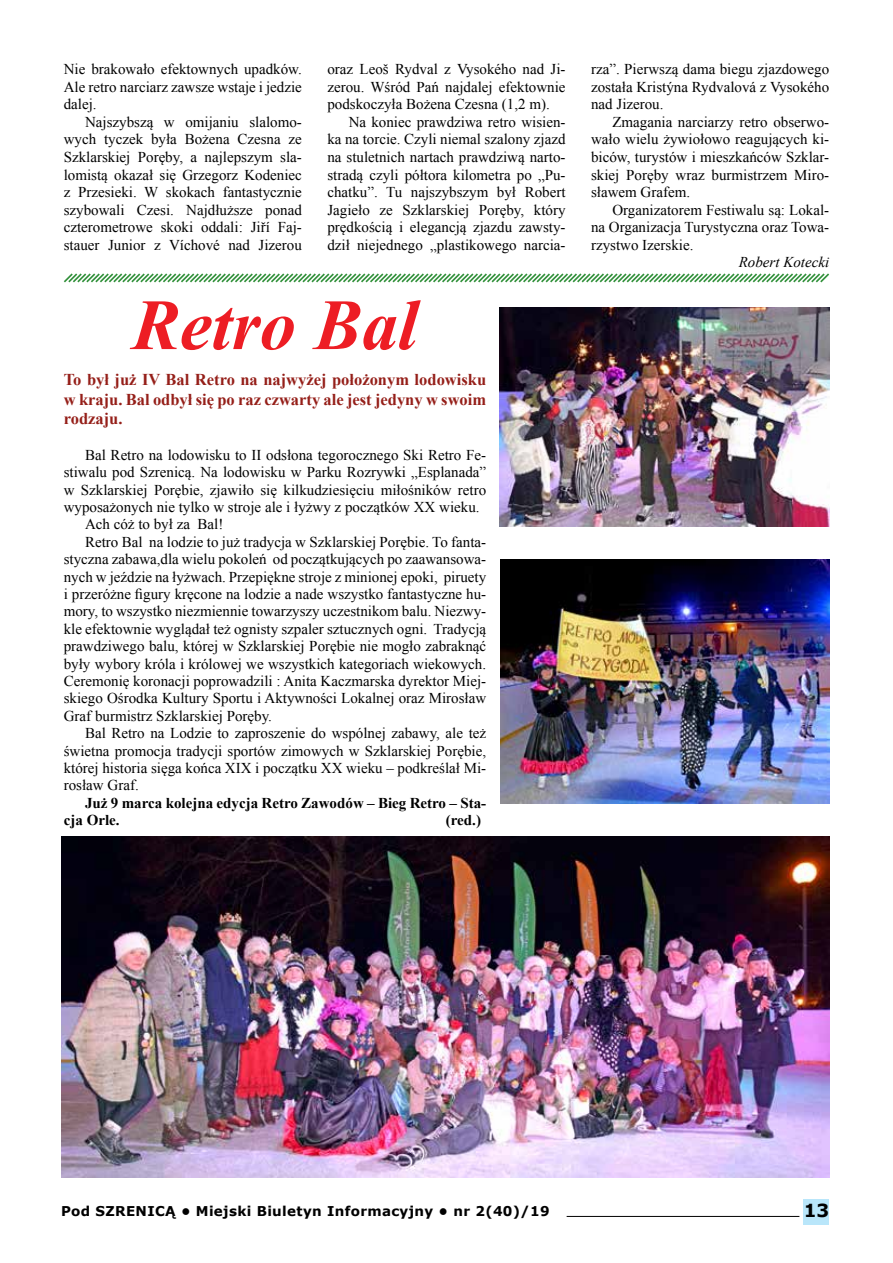
<style>
.page{position:relative;width:893px;height:1263px;background:#fff}
.page>*{position:absolute;margin:0;border:0;box-sizing:border-box;transform-origin:0 0}
.t1{font:italic 700 72px "Times New Roman";color:#ed1d24}
.t2{font:700 18px "Verdana";color:#000}
.t3{font:700 16.5px/19.5px "Times New Roman";color:#951f19;text-align:justify}
.t4{font:15px/17.5px "Times New Roman";color:#000;text-align:justify}
.t5{font:700 15px/17.4px "Times New Roman";color:#000}
.t6{font:italic 15px "Times New Roman";color:#000}
.t7{font:700 13.5px "Verdana";letter-spacing:.025em;color:#000}
</style>
<div class="page">
<div style="left:804px;top:1199px;width:25px;height:26px;background:#b9e6fa"></div>
<hr style="left:567px;top:1216px;width:232px;height:1px;background:#000">
<svg style="left:64px;top:273px;width:765px;height:10px"></svg>
<img style="left:500px;top:307px;width:329px;height:220px">
<img style="left:61px;top:837px;width:768px;height:341px">
<img style="left:500px;top:559px;width:329px;height:245px">
<p class="t4" style="left:64px;top:60px;width:240px">Nie brakowało efektownych upadków.<br>Ale retro narciarz zawsze wstaje i jedzie dalej.</p>
<p class="t4" style="left:64px;top:113px;width:240px;text-indent:21px">Najszybszą w omijaniu slalomo&shy;wych tyczek była Bożena Czesna ze Szklarskiej Poręby, a najlepszym sla&shy;lomistą okazał się Grzegorz Kodeniec z Przesieki. W skokach fantastycznie szybowali Czesi. Najdłuższe ponad czterometrowe skoki oddali: Jiří Faj&shy;stauer Junior z Víchové nad Jizerou</p>
<p class="t4" style="left:327px;top:60px;width:240px">oraz Leoš Rydval z Vysokého nad Ji&shy;zerou. Wśród Pań najdalej efektownie podskoczyła Bożena Czesna (1,2 m).</p>
<p class="t4" style="left:327px;top:113px;width:240px;text-indent:21px">Na koniec prawdziwa retro wisien&shy;ka na torcie. Czyli niemal szalony zjazd na stuletnich nartach prawdziwą narto&shy;stradą czyli półtora kilometra po „Pu&shy;chatku”. Tu najszybszym był Robert Jagieło ze Szklarskiej Poręby, który prędkością i elegancją zjazdu zawsty&shy;dził niejednego „plastikowego narcia-</p>
<h1 class="t1" style="left:132px;top:275px;width:288px">Retro Bal</h1>
<p class="t3" style="left:64px;top:370px;width:424px">To był już IV Bal Retro na najwyżej położonym lodowisku w kraju. Bal odbył się po raz czwarty ale jest jedyny w swoim rodzaju.</p>
<p class="t4" style="left:85px;top:446px;width:403px">Bal Retro na lodowisku to II odsłona tegorocznego Ski Retro Fe-</p>
<p class="t4" style="left:64px;top:463px;width:424px">stiwalu pod Szrenicą. Na lodowisku w Parku Rozrywki „Esplanada”</p>
<p class="t4" style="left:64px;top:481px;width:424px">w Szklarskiej Porębie, zjawiło się kilkudziesięciu miłośników retro</p>
<p class="t4" style="left:64px;top:498px;width:417px">wyposażonych nie tylko w stroje ale i łyżwy z początków XX wieku.</p>
<p class="t4" style="left:85px;top:515px;width:140px">Ach cóż to był za Bal!</p>
<p class="t4" style="left:85px;top:533px;width:403px">Retro Bal na lodzie to już tradycja w Szklarskiej Porębie. To fanta-</p>
<p class="t4" style="left:64px;top:550px;width:424px">styczna zabawa,dla wielu pokoleń od początkujących po zaawansowa-</p>
<p class="t4" style="left:64px;top:568px;width:424px">nych w jeździe na łyżwach. Przepiękne stroje z minionej epoki, piruety</p>
<p class="t4" style="left:64px;top:585px;width:424px">i przeróżne figury kręcone na lodzie a nade wszystko fantastyczne hu-</p>
<p class="t4" style="left:64px;top:602px;width:424px">mory, to wszystko niezmiennie towarzyszy uczestnikom balu. Niezwy-</p>
<p class="t4" style="left:64px;top:620px;width:424px">kle efektownie wyglądał też ognisty szpaler sztucznych ogni. Tradycją</p>
<p class="t4" style="left:64px;top:637px;width:424px">prawdziwego balu, której w Szklarskiej Porębie nie mogło zabraknąć</p>
<p class="t4" style="left:64px;top:655px;width:424px">były wybory króla i królowej we wszystkich kategoriach wiekowych.</p>
<p class="t4" style="left:64px;top:672px;width:424px">Ceremonię koronacji poprowadzili : Anita Kaczmarska dyrektor Miej-</p>
<p class="t4" style="left:64px;top:689px;width:424px">skiego Ośrodka Kultury Sportu i Aktywności Lokalnej oraz Mirosław</p>
<p class="t4" style="left:64px;top:707px;width:210px">Graf burmistrz Szklarskiej Poręby.</p>
<p class="t4" style="left:85px;top:724px;width:403px">Bal Retro na Lodzie to zaproszenie do wspólnej zabawy, ale też</p>
<p class="t4" style="left:64px;top:742px;width:424px">świetna promocja tradycji sportów zimowych w Szklarskiej Porębie,</p>
<p class="t4" style="left:64px;top:759px;width:424px">której historia sięga końca XIX i początku XX wieku – podkreślał Mi-</p>
<p class="t4" style="left:64px;top:776px;width:76px">rosław Graf.</p>
<p class="t5" style="left:64px;top:794px;width:424px;text-indent:21px">Już 9 marca kolejna edycja Retro Zawodów – Bieg Retro – Sta&shy;cja Orle.</p>
<p class="t5" style="left:446px;top:811px;width:37px">(red.)</p>
<p class="t4" style="left:591px;top:60px;width:240px">rza”. Pierwszą dama biegu zjazdowego została Kristýna Rydvalová z Vysokého nad Jizerou.</p>
<p class="t4" style="left:591px;top:113px;width:240px;text-indent:21px">Zmagania narciarzy retro obserwo&shy;wało wielu żywiołowo reagujących ki&shy;biców, turystów i mieszkańców Szklar&shy;skiej Poręby wraz burmistrzem Miro&shy;sławem Grafem.</p>
<p class="t4" style="left:591px;top:201px;width:240px;text-indent:21px">Organizatorem Festiwalu są: Lokal&shy;na Organizacja Turystyczna oraz Towa&shy;rzystwo Izerskie.</p>
<p class="t6" style="left:739px;top:252px;width:92px">Robert Kotecki</p>
<p class="t7" style="left:61px;top:1201px;width:490px">Pod SZRENICĄ • Miejski Biuletyn Informacyjny • nr 2(40)/19</p>
<p class="t2" style="left:804px;top:1198px;width:27px">13</p>
</div>
